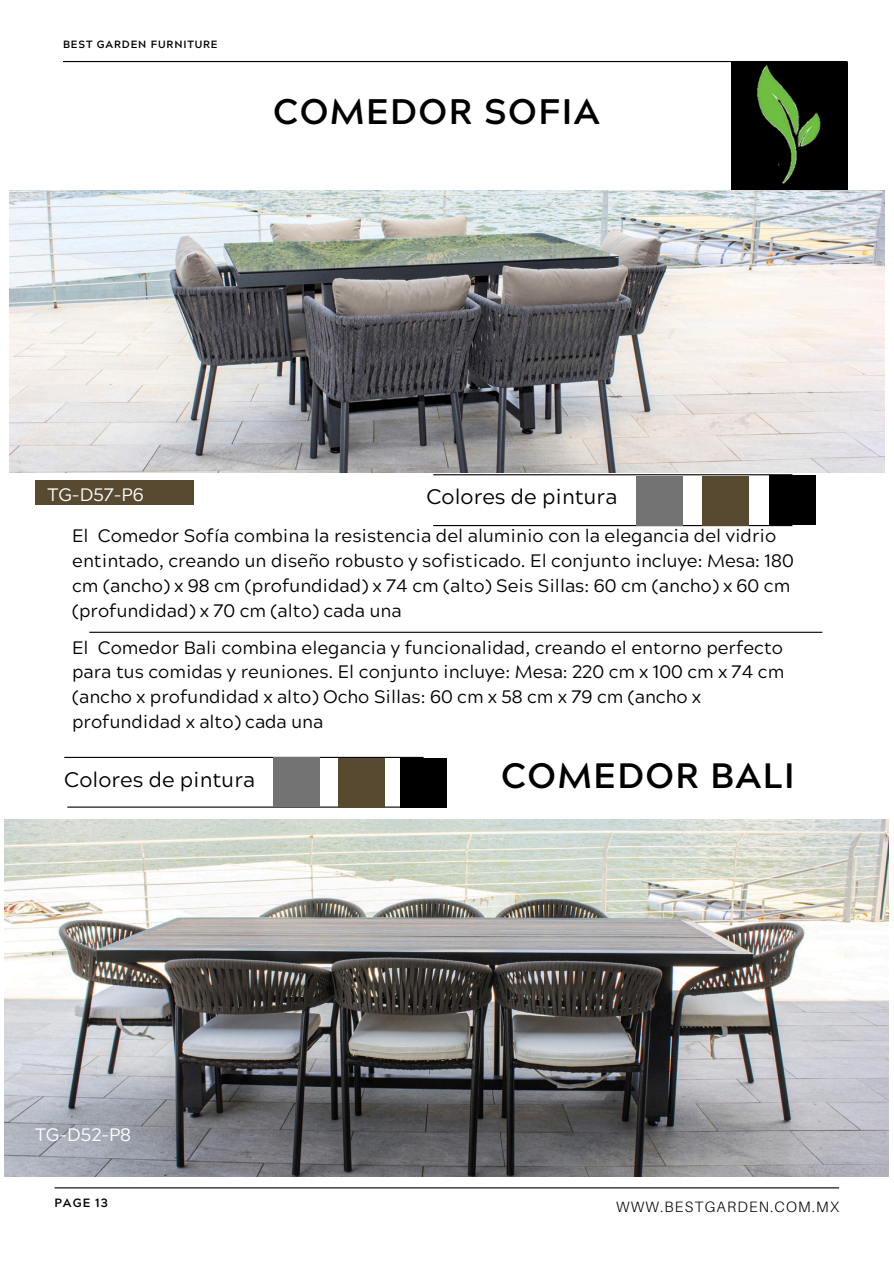
<style>
.page{position:relative;width:894px;height:1264px;background:#fff}
.page>*{position:absolute;margin:0;border:0;box-sizing:border-box;transform-origin:0 0}
.t1{font:700 35.4px "Acherus Grotesque";letter-spacing:.04em;color:#000}
.t2{font:700 35.25px "Acherus Grotesque";letter-spacing:.04em;color:#000}
.t3{font:21px "Acherus Grotesque";color:#000}
.t4{font:18px/24.8px "Acherus Grotesque";color:#000}
.t5{font:18px "Acherus Grotesque";color:#fff}
.t6{font:300 15px "Aileron";letter-spacing:.08em;color:#000}
.t7{font:700 12px "Acherus Grotesque";letter-spacing:.08em;color:#000}
.t8{font:700 10.5px "Acherus Grotesque";letter-spacing:.08em;color:#000}
</style>
<div class="page">
<hr style="left:63px;top:61px;width:784px;height:1px;background:#000">
<hr style="left:55px;top:1187px;width:783px;height:1px;background:#000">
<hr style="left:64px;top:756px;width:359px;height:2px;background:#000">
<hr style="left:433px;top:474px;width:359px;height:1px;background:#000">
<hr style="left:67px;top:806px;width:359px;height:1px;background:#000">
<hr style="left:433px;top:525px;width:359px;height:1px;background:#000">
<hr style="left:89px;top:631px;width:733px;height:2px;background:#000">
<div style="left:35px;top:480px;width:158px;height:25px;background:#584a30"></div>
<div style="left:731px;top:62px;width:116px;height:129px;background:#000"></div>
<img style="left:757px;top:65px;width:64px;height:119px">
<img style="left:5px;top:819px;width:883px;height:357px">
<img style="left:9px;top:190px;width:874px;height:283px">
<div style="left:635px;top:476px;width:47px;height:49px;background:#737373"></div>
<div style="left:273px;top:757px;width:46px;height:50px;background:#737373"></div>
<div style="left:702px;top:476px;width:47px;height:49px;background:#584a30"></div>
<div style="left:338px;top:758px;width:47px;height:50px;background:#584a30"></div>
<div style="left:768px;top:475px;width:47px;height:50px;background:#000"></div>
<div style="left:400px;top:758px;width:46px;height:50px;background:#000"></div>
<h2 class="t8" style="left:63px;top:40px;width:156px">BEST GARDEN FURNITURE</h2>
<h2 class="t1" style="left:273px;top:98px;width:328px">COMEDOR SOFIA</h2>
<p class="t5" style="left:47px;top:487px;width:98px">TG-D57-P6</p>
<h6 class="t3" style="left:426px;top:488px;width:192px">Colores de pintura</h6>
<h3 class="t4" style="left:72px;top:526px;width:722px">El Comedor Sofía combina la resistencia del aluminio con la elegancia del vidrio entintado, creando un diseño robusto y sofisticado. El conjunto incluye: Mesa: 180 cm (ancho) x 98 cm (profundidad) x 74 cm (alto) Seis Sillas: 60 cm (ancho) x 60 cm (profundidad) x 70 cm (alto) cada una</h3>
<h4 class="t4" style="left:72px;top:637px;width:713px">El Comedor Bali combina elegancia y funcionalidad, creando el entorno perfecto para tus comidas y reuniones. El conjunto incluye: Mesa: 220 cm x 100 cm x 74 cm (ancho x profundidad x alto) Ocho Sillas: 60 cm x 58 cm x 79 cm (ancho x profundidad x alto) cada una</h4>
<h4 class="t2" style="left:501px;top:761px;width:295px">COMEDOR BALI</h4>
<h5 class="t3" style="left:64px;top:771px;width:192px">Colores de pintura</h5>
<p class="t5" style="left:35px;top:1127px;width:98px">TG-D52-P8</p>
<h1 class="t7" style="left:55px;top:1198px;width:55px">PAGE 13</h1>
<h3 class="t6" style="left:616px;top:1197px;width:224px">WWW.BESTGARDEN.COM.MX</h3>
</div>
